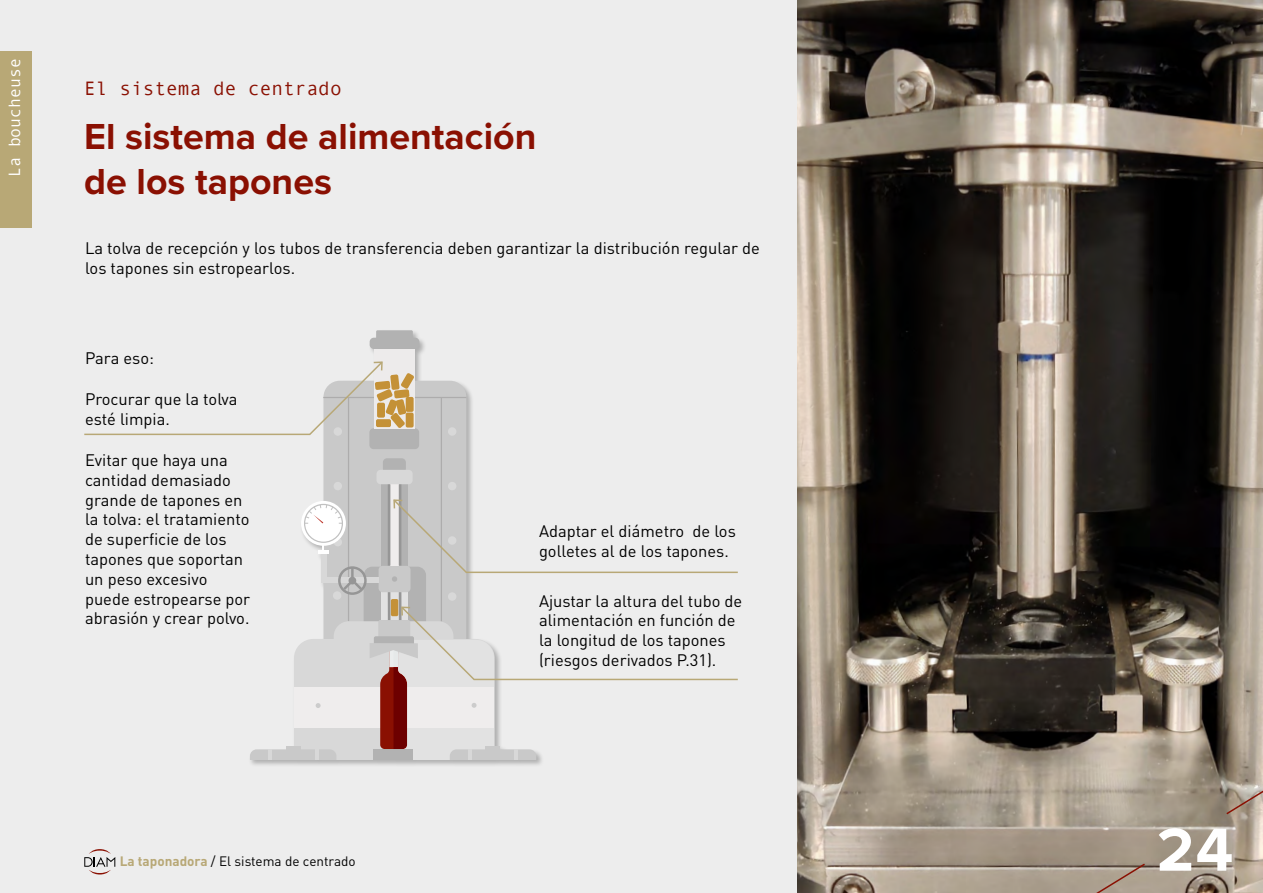
<style>
.page{position:relative;width:1263px;height:893px;background:#ededed}
.page>*{position:absolute;margin:0;border:0;box-sizing:border-box;transform-origin:0 0}
.t1{font:700 62.85px "Proxima Nova";color:#fff}
.t2{font:700 37.5px/45px "Proxima Nova";color:#8a1002}
.t3{font:19.5px "Andale Mono";color:#8a1002}
.t4{font:16.5px/19.8px "DIN Pro";color:#000}
.t5{font:16.5px "Andale Mono";color:#fff}
.t6{font:13.5px "DIN Pro";color:#000}
.s1{font-weight:700;color:#b8a876}
</style>
<div class="page">
<img style="left:797px;top:0;width:466px;height:893px">
<div style="left:0;top:51px;width:31px;height:176px;background:#b8a876"></div>
<div style="left:248px;top:329px;width:296px;height:438px;background:#000;opacity:.26"></div>
<div style="left:324px;top:381px;width:142px;height:290px;background:#c9c9c9;border-radius:16px"></div>
<hr style="left:323px;top:397px;width:143px;height:1px;background:#adacac">
<hr style="left:348px;top:397px;width:1px;height:224px;background:#adacac">
<hr style="left:441px;top:397px;width:1px;height:224px;background:#adacac">
<div style="left:369px;top:428px;width:50px;height:21px;background:#b2b2b2;border-radius:4px"></div>
<div style="left:370px;top:338px;width:49px;height:11px;background:#b2b2b2;border-radius:4px"></div>
<div style="left:374px;top:349px;width:41px;height:79px;background:#edebeb"></div>
<div style="left:376px;top:330px;width:37px;height:12px;background:#b2b2b2"></div>
<div style="left:364px;top:567px;width:62px;height:65px;background:#b2b2b2;border-radius:9px"></div>
<div style="left:448px;top:592px;width:8px;height:9px;background:#d8d8d8;border-radius:50%"></div>
<div style="left:448px;top:482px;width:8px;height:8px;background:#d8d8d8;border-radius:50%"></div>
<div style="left:448px;top:427px;width:8px;height:9px;background:#d8d8d8;border-radius:50%"></div>
<div style="left:334px;top:538px;width:8px;height:8px;background:#d8d8d8;border-radius:50%"></div>
<div style="left:333px;top:591px;width:8px;height:9px;background:#d8d8d8;border-radius:50%"></div>
<div style="left:333px;top:482px;width:9px;height:8px;background:#d8d8d8;border-radius:50%"></div>
<div style="left:301px;top:501px;width:45px;height:45px;background:#fff;border-radius:50%"></div>
<div style="left:304px;top:504px;width:39px;height:39px;border:1px solid #c1c1c1;border-radius:50%"></div>
<svg style="left:318px;top:545px;width:11px;height:9px"></svg>
<div style="left:321px;top:554px;width:5px;height:28px;background:#d8d8d8"></div>
<svg style="left:381px;top:592px;width:27px;height:13px"></svg>
<div style="left:391px;top:599px;width:7px;height:17px;background:#c49137;border-radius:2px"></div>
<div style="left:381px;top:484px;width:27px;height:83px;background:#b2b2b2"></div>
<div style="left:379px;top:566px;width:31px;height:26px;background:#c9c9c9;border-radius:4px"></div>
<div style="left:383px;top:458px;width:23px;height:15px;background:#b2b2b2;border-radius:4px"></div>
<div style="left:390px;top:484px;width:9px;height:82px;background:#efeded"></div>
<div style="left:376px;top:470px;width:37px;height:14px;background:#d8d8d8;border-radius:4px"></div>
<div style="left:321px;top:577px;width:58px;height:6px;background:#d8d8d8"></div>
<div style="left:338px;top:566px;width:29px;height:29px;border:2px solid #969696;border-radius:50%"></div>
<svg style="left:341px;top:568px;width:24px;height:25px"></svg>
<svg style="left:305px;top:504px;width:37px;height:20px"></svg>
<hr style="left:388px;top:592px;width:2px;height:28px;background:#969696">
<hr style="left:399px;top:592px;width:2px;height:28px;background:#969696">
<hr style="left:388px;top:484px;width:2px;height:81px;background:#969696">
<hr style="left:399px;top:484px;width:2px;height:81px;background:#969696">
<svg style="left:84px;top:360px;width:330px;height:76px"></svg>
<svg style="left:392px;top:498px;width:346px;height:84px"></svg>
<svg style="left:250px;top:605px;width:488px;height:155px"></svg>
<svg style="left:1050px;top:862px;width:96px;height:31px;background:#a79788"></svg>
<svg style="left:1225px;top:730px;width:38px;height:86px;background:#a79989"></svg>
<svg style="left:84px;top:849px;width:31px;height:25px"></svg>
<p class="t5" style="left:4px;top:177px;width:120px;rotate:-90deg">La boucheuse</p>
<p class="t3" style="left:84px;top:76px;width:259px">El sistema de centrado</p>
<h2 class="t2" style="left:84px;top:113px;width:454px">El sistema de alimentación de los tapones</h2>
<p class="t4" style="left:85px;top:238px;width:676px">La tolva de recepción y los tubos de transferencia deben garantizar la distribución regular de los tapones sin estropearlos.</p>
<p class="t4" style="left:85px;top:348px;width:71px">Para eso:</p>
<p class="t4" style="left:85px;top:389px;width:154px">Procurar que la tolva esté limpia.</p>
<p class="t4" style="left:85px;top:449px;width:167px">Evitar que haya una cantidad demasiado grande de tapones en la tolva: el tratamiento de superficie de los tapones que soportan un peso excesivo puede estropearse por abrasión y crear polvo.</p>
<p class="t4" style="left:539px;top:521px;width:198px">Adaptar el diámetro de los golletes al de los tapones.</p>
<p class="t4" style="left:539px;top:590px;width:205px">Ajustar la altura del tubo de alimentación en función de la longitud de los tapones (riesgos derivados P.31).</p>
<p class="t6" style="left:120px;top:851px;width:237px"><span class="s1">La taponadora</span> / El sistema de centrado</p>
<h1 class="t1" style="left:1157px;top:803px;width:78px">24</h1>
</div>
